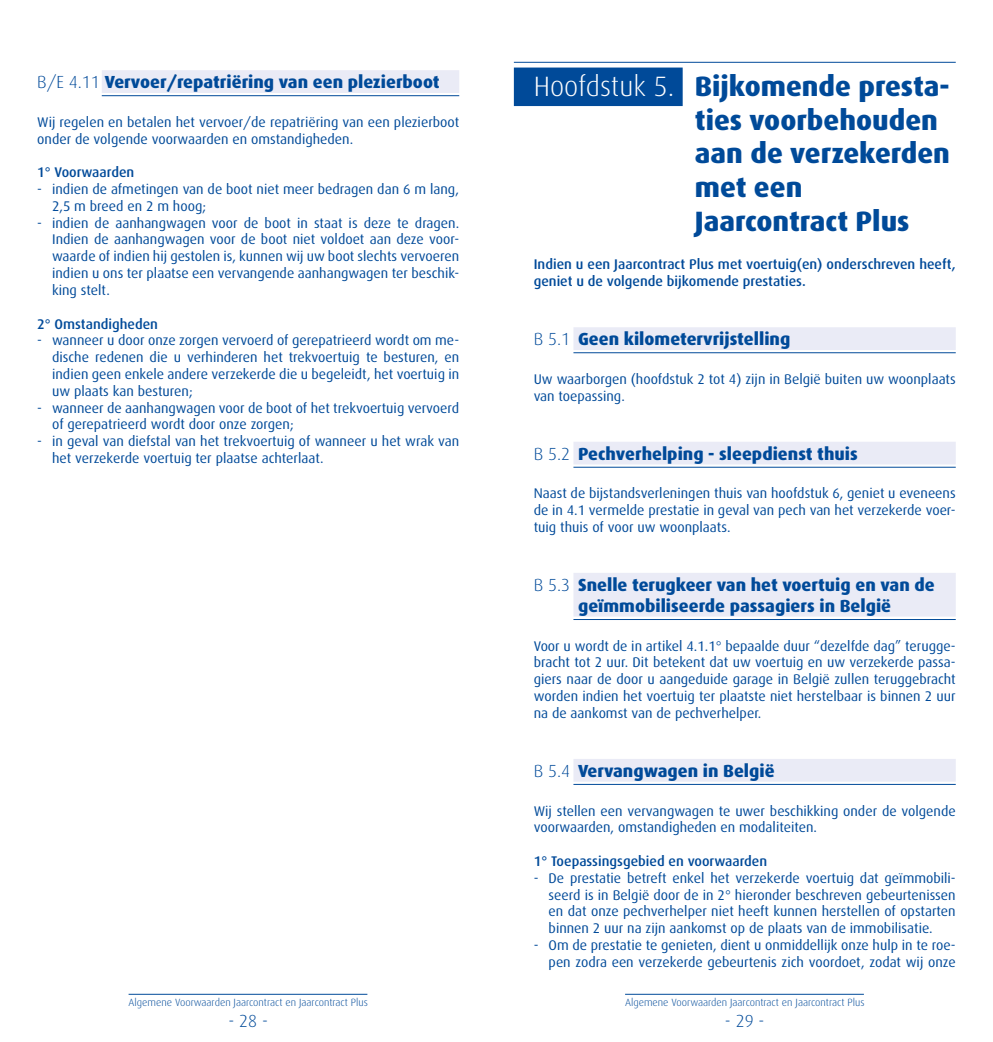
<style>
.page{position:relative;width:993px;height:1042px;background:#fff}
.page>*{position:absolute;margin:0;border:0;box-sizing:border-box;transform-origin:0 0}
.t1{font:800 28px/33.6px "Dax";color:#004a99}
.t2{font:800 17.5px/21px "Dax";color:#004a99;text-align:center}
.t3{font:300 17.5px "Dax";color:#004a99}
.t4{font:14px/16.8px "Dax";color:#004a99}
.t5{font:500 14px/16.8px "Dax";color:#004a99}
.t6{font:300 10.5px "Dax";color:#004a99}
.s1{font-weight:300}
.s2{font-weight:300;color:#fff}
</style>
<div class="page">
<hr style="left:128px;top:994px;width:239px;height:1px;background:#004a99">
<hr style="left:625px;top:994px;width:238px;height:1px;background:#004a99">
<div style="left:102px;top:70px;width:357px;height:23px;background:#eaebf6"></div>
<hr style="left:102px;top:95px;width:357px;height:1px;background:#004a99">
<div style="left:513px;top:68px;width:169px;height:38px;background:#004a99"></div>
<hr style="left:513px;top:62px;width:442px;height:1px;background:#004a99">
<div style="left:573px;top:327px;width:382px;height:23px;background:#eaebf6"></div>
<hr style="left:573px;top:352px;width:382px;height:1px;background:#004a99">
<div style="left:573px;top:442px;width:382px;height:22px;background:#eaebf6"></div>
<hr style="left:573px;top:467px;width:382px;height:1px;background:#004a99">
<div style="left:573px;top:573px;width:382px;height:43px;background:#eaebf6"></div>
<hr style="left:573px;top:619px;width:382px;height:1px;background:#004a99">
<div style="left:573px;top:759px;width:382px;height:22px;background:#eaebf6"></div>
<hr style="left:573px;top:784px;width:382px;height:1px;background:#004a99">
<p class="t2" style="left:37px;top:72px;width:404px"><span class="s1">B/E 4.11</span> Vervoer/repatriëring van een plezierboot</p>
<p class="t4" style="left:37px;top:114px;width:423px">Wij regelen en betalen het vervoer/de repatriëring van een plezierboot onder de volgende voorwaarden en omstandigheden.</p>
<p class="t5" style="left:37px;top:164px;width:99px">1° Voorwaarden</p>
<p class="t4" style="left:52px;top:181px;width:408px;text-indent:-15px">- indien de afmetingen van de boot niet meer bedragen dan 6 m lang,<br>2,5 m breed en 2 m hoog;</p>
<p class="t4" style="left:52px;top:215px;width:408px;text-align:justify;text-indent:-15px">- indien de aanhangwagen voor de boot in staat is deze te dragen.<br>Indien de aanhangwagen voor de boot niet voldoet aan deze voor&shy;waarde of indien hij gestolen is, kunnen wij uw boot slechts vervoeren indien u ons ter plaatse een vervangende aanhangwagen ter beschik&shy;king stelt.</p>
<p class="t5" style="left:37px;top:315px;width:122px">2° Omstandigheden</p>
<p class="t4" style="left:52px;top:332px;width:408px;text-align:justify;text-indent:-15px">- wanneer u door onze zorgen vervoerd of gerepatrieerd wordt om me&shy;dische redenen die u verhinderen het trekvoertuig te besturen, en indien geen enkele andere verzekerde die u begeleidt, het voertuig in uw plaats kan besturen;</p>
<p class="t4" style="left:52px;top:399px;width:408px;text-indent:-15px">- wanneer de aanhangwagen voor de boot of het trekvoertuig vervoerd of gerepatrieerd wordt door onze zorgen;</p>
<p class="t4" style="left:52px;top:433px;width:408px;text-indent:-15px">- in geval van diefstal van het trekvoertuig of wanneer u het wrak van het verzekerde voertuig ter plaatse achterlaat.</p>
<p class="t6" style="left:128px;top:997px;width:241px">Algemene Voorwaarden Jaarcontract en Jaarcontract Plus</p>
<p class="t3" style="left:228px;top:1011px;width:41px">- 28 -</p>
<h1 class="t1" style="left:694px;top:70px;width:256px;text-indent:-161px"><span class="s2">Hoofdstuk 5.</span> Bijkomende presta&shy;ties voorbehouden aan de verzekerden met een<br>Jaarcontract Plus</h1>
<p class="t5" style="left:533px;top:256px;width:423px">Indien u een Jaarcontract Plus met voertuig(en) onderschreven heeft, geniet u de volgende bijkomende prestaties.</p>
<p class="t2" style="left:533px;top:328px;width:258px"><span class="s1">B 5.1</span> Geen kilometervrijstelling</p>
<p class="t4" style="left:533px;top:371px;width:423px">Uw waarborgen (hoofdstuk 2 tot 4) zijn in België buiten uw woonplaats van toepassing.</p>
<p class="t2" style="left:533px;top:443px;width:325px"><span class="s1">B 5.2</span> Pechverhelping - sleepdienst thuis</p>
<p class="t4" style="left:533px;top:485px;width:423px;text-align:justify">Naast de bijstandsverleningen thuis van hoofdstuk 6, geniet u eveneens de in 4.1 vermelde prestatie in geval van pech van het verzekerde voer&shy;tuig thuis of voor uw woonplaats.</p>
<p class="t2" style="left:533px;top:574px;width:402px"><span class="s1">B 5.3</span> Snelle terugkeer van het voertuig en van de geïmmobiliseerde passagiers in België</p>
<p class="t4" style="left:533px;top:637px;width:423px;text-align:justify">Voor u wordt de in artikel 4.1.1° bepaalde duur “dezelfde dag” terugge&shy;bracht tot 2 uur. Dit betekent dat uw voertuig en uw verzekerde passa&shy;giers naar de door u aangeduide garage in België zullen teruggebracht worden indien het voertuig ter plaatste niet herstelbaar is binnen 2 uur na de aankomst van de pechverhelper.</p>
<p class="t2" style="left:533px;top:760px;width:242px"><span class="s1">B 5.4</span> Vervangwagen in België</p>
<p class="t4" style="left:533px;top:802px;width:423px">Wij stellen een vervangwagen te uwer beschikking onder de volgende voorwaarden, omstandigheden en modaliteiten.</p>
<p class="t5" style="left:533px;top:853px;width:235px">1° Toepassingsgebied en voorwaarden</p>
<p class="t4" style="left:548px;top:869px;width:408px;text-align:justify;text-indent:-15px">- De prestatie betreft enkel het verzekerde voertuig dat geïmmobili&shy;seerd is in België door de in 2° hieronder beschreven gebeurtenissen en dat onze pechverhelper niet heeft kunnen herstellen of opstarten binnen 2 uur na zijn aankomst op de plaats van de immobilisatie.</p>
<p class="t4" style="left:533px;top:937px;width:423px;text-align:right">- Om de prestatie te genieten, dient u onmiddellijk onze hulp in te roe&shy;pen zodra een verzekerde gebeurtenis zich voordoet, zodat wij onze</p>
<p class="t6" style="left:624px;top:997px;width:241px">Algemene Voorwaarden Jaarcontract en Jaarcontract Plus</p>
<p class="t3" style="left:724px;top:1011px;width:41px">- 29 -</p>
</div>
